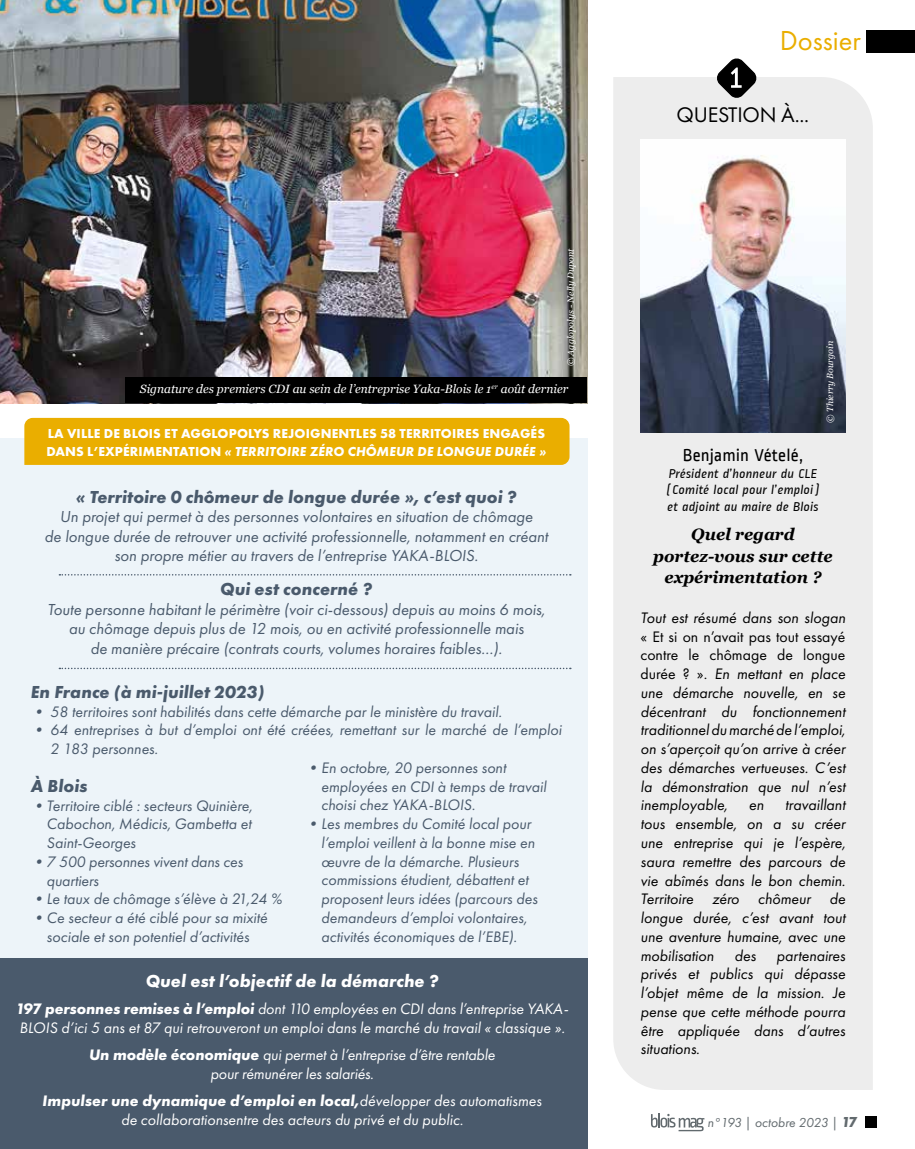
<style>
.page{position:relative;width:915px;height:1149px;background:#fff}
.page>*{position:absolute;margin:0;border:0;box-sizing:border-box;transform-origin:0 0}
.t1{font:28.5px "Futura PT";color:#eaae00}
.t2{font:21.9px "Futura PT";letter-spacing:-.01em;color:#000}
.t3{font:italic 700 18px "Futura PT";color:#4a5a6c}
.t4{font:italic 700 18px "Futura PT";color:#fff}
.t5{font:18px "Ropa Sans";color:#000}
.t6{font:italic 16.5px/19.5px "Futura PT";color:#4a5a6c;text-align:center}
.t7{font:italic 700 16.5px/21px "Georgia";color:#000;text-align:center}
.t8{font:italic 15.75px/18.8px "Futura PT";color:#4a5a6c}
.t9{font:italic 15.75px/18.8px "Futura PT";color:#000;text-align:justify}
.t10{font:italic 15.75px/18.8px "Futura PT";letter-spacing:-.01em;color:#fff;text-align:center}
.t11{font:700 13.5px/18px "Futura PT";letter-spacing:.01em;color:#fff}
.t12{font:italic 13.5px/16.5px "Ropa Sans";color:#000}
.t13{font:italic 13.5px "Futura PT";color:#626a6e}
.t14{font:italic 12px "Georgia";color:#fff}
.t15{font:italic 9px "Georgia";color:#fff}
.s1{font-style:italic}
.s2{font-weight:700}
.s3{font-style:normal}
.s4{font-weight:700;font-size:15px}
</style>
<div class="page">
<div style="left:865px;top:30px;width:49px;height:22px;background:#000"></div>
<div style="left:864px;top:1115px;width:12px;height:12px;background:#000"></div>
<svg style="left:651px;top:1113px;width:53px;height:17px"></svg>
<img style="left:0;top:0;width:587px;height:403px">
<div style="left:613px;top:77px;width:259px;height:1012px;background:#ededed"></div>
<img style="left:640px;top:140px;width:205px;height:292px">
<div style="left:0;top:438px;width:587px;height:689px;background:#edf4f9"></div>
<svg style="left:714px;top:58px;width:44px;height:42px"></svg>
<div style="left:125px;top:377px;width:462px;height:26px;background:#000"></div>
<div style="left:0;top:958px;width:587px;height:190px;background:#4a5a6c"></div>
<svg style="left:59px;top:667px;width:511px;height:2px"></svg>
<svg style="left:59px;top:574px;width:511px;height:1px"></svg>
<div style="left:24px;top:418px;width:545px;height:47px;background:#eaae00"></div>
<p class="t15" style="left:564px;top:366px;width:119px;rotate:-90deg">© Agglopolys - Nelly Dupont</p>
<p class="t14" style="left:140px;top:380px;width:429px">Signature des premiers CDI au sein de l’entreprise Yaka-Blois le 1<sup>er</sup> août dernier</p>
<p class="t11" style="left:46px;top:423px;width:501px">LA VILLE DE BLOIS ET AGGLOPOLYS REJOIGNENTLES 58 TERRITOIRES ENGAGÉS<br>DANS L’EXPÉRIMENTATION <span class="s1">« TERRITOIRE ZÉRO CHÔMEUR DE LONGUE DURÉE »</span></p>
<p class="t3" style="left:76px;top:485px;width:442px">« Territoire 0 chômeur de longue durée », c’est quoi ?</p>
<p class="t6" style="left:45px;top:507px;width:505px">Un projet qui permet à des personnes volontaires en situation de chômage<br>de longue durée de retrouver une activité professionnelle, notamment en créant son propre métier au travers de l’entreprise YAKA-BLOIS.</p>
<p class="t3" style="left:220px;top:578px;width:154px">Qui est concerné ?</p>
<p class="t6" style="left:47px;top:599px;width:499px">Toute personne habitant le périmètre (voir ci-dessous) depuis au moins 6 mois, au chômage depuis plus de 12 mois, ou en activité professionnelle mais<br>de manière précaire (contrats courts, volumes horaires faibles…).</p>
<p class="t3" style="left:31px;top:680px;width:235px">En France (à mi-juillet 2023)</p>
<p class="t8" style="left:31px;top:701px;width:472px">• 58 territoires sont habilités dans cette démarche par le ministère du travail.</p>
<p class="t8" style="left:50px;top:720px;width:513px;text-indent:-19px">• 64 entreprises à but d’emploi ont été créées, remettant sur le marché de l’emploi<br>2 183 personnes.</p>
<p class="t3" style="left:31px;top:774px;width:58px">À Blois</p>
<p class="t8" style="left:47px;top:795px;width:207px;text-align:justify;text-indent:-16px">•Territoire ciblé : secteurs Quinière, Cabochon, Médicis, Gambetta et Saint‑Georges</p>
<p class="t8" style="left:47px;top:851px;width:198px;text-indent:-16px">•7 500 personnes vivent dans ces quartiers</p>
<p class="t8" style="left:31px;top:889px;width:252px">•Le taux de chômage s’élève à 21,24 %</p>
<p class="t8" style="left:31px;top:908px;width:238px;text-align:center">•Ce secteur a été ciblé pour sa mixité sociale et son potentiel d’activités</p>
<p class="t8" style="left:321px;top:758px;width:227px;text-indent:-16px">•En octobre, 20 personnes sont employées en CDI à temps de travail choisi chez YAKA-BLOIS.</p>
<p class="t8" style="left:321px;top:814px;width:218px;text-indent:-16px">•Les membres du Comité local pour l’emploi veillent à la bonne mise en œuvre de la démarche. Plusieurs commissions étudient, débattent et proposent leurs idées (parcours des demandeurs d’emploi volontaires, activités économiques de l’EBE).</p>
<p class="t4" style="left:146px;top:969px;width:294px">Quel est l’objectif de la démarche ?</p>
<p class="t10" style="left:16px;top:998px;width:554px;text-align:left"><span class="s2">197 personnes remises à l’emploi</span> dont 110 employées en CDI dans l’entreprise YAKA-<br>BLOIS d’ici 5 ans et 87 qui retrouveront un emploi dans le marché du travail « classique ».</p>
<p class="t10" style="left:89px;top:1044px;width:407px"><span class="s2">Un modèle économique</span> qui permet à l’entreprise d’être rentable pour rémunérer les salariés.</p>
<p class="t10" style="left:43px;top:1090px;width:500px"><span class="s2">Impulser une dynamique d’emploi en local,</span>développer des automatismes de collaborationsentre des acteurs du privé et du public.</p>
<h1 class="t1" style="left:779px;top:24px;width:83px">Dossier</h1>
<h2 class="t2" style="left:676px;top:102px;width:134px">QUESTION À...</h2>
<p class="t15" style="left:823px;top:422px;width:83px;rotate:-90deg">© Thierry Bourgoin</p>
<p class="t5" style="left:682px;top:446px;width:122px">Benjamin Vételé,</p>
<p class="t12" style="left:665px;top:465px;width:157px">Président d’honneur du CLE (Comité local pour l’emploi) et adjoint au maire de Blois</p>
<p class="t7" style="left:653px;top:523px;width:181px">Quel regard portez-vous sur cette expérimentation ?</p>
<p class="t9" style="left:640px;top:608px;width:206px">Tout est résumé dans son slogan</p>
<p class="t9" style="left:640px;top:626px;width:206px"><span class="s3">« Et si on n’avait pas tout essayé contre le chômage de longue durée ? ».</span> En mettant en place une démarche nouvelle, en se décentrant du fonctionnement traditionnel du marché de l’emploi, on s’aperçoit qu’on arrive à créer des démarches vertueuses. C’est la démonstration que nul n’est inemployable,</p>
<p class="t9" style="left:640px;top:795px;width:206px;text-indent:144px">travaillant tous ensemble, on a su créer une entreprise qui je l’espère, saura remettre des parcours de vie abîmés dans le bon chemin.<br>Territoire zéro chômeur de longue durée, c’est avant tout une aventure humaine, avec une mobilisation</p>
<p class="t9" style="left:748px;top:795px;width:16px">en</p>
<p class="t9" style="left:734px;top:945px;width:23px">des</p>
<p class="t9" style="left:640px;top:945px;width:206px;text-indent:136px">partenaires privés et publics qui dépasse l’objet même de la mission. Je pense que cette méthode pourra être appliquée dans d’autres situations.</p>
<p class="t13" style="left:707px;top:1114px;width:151px">n°193 | octobre 2023 | <span class="s4">17</span></p>
</div>
